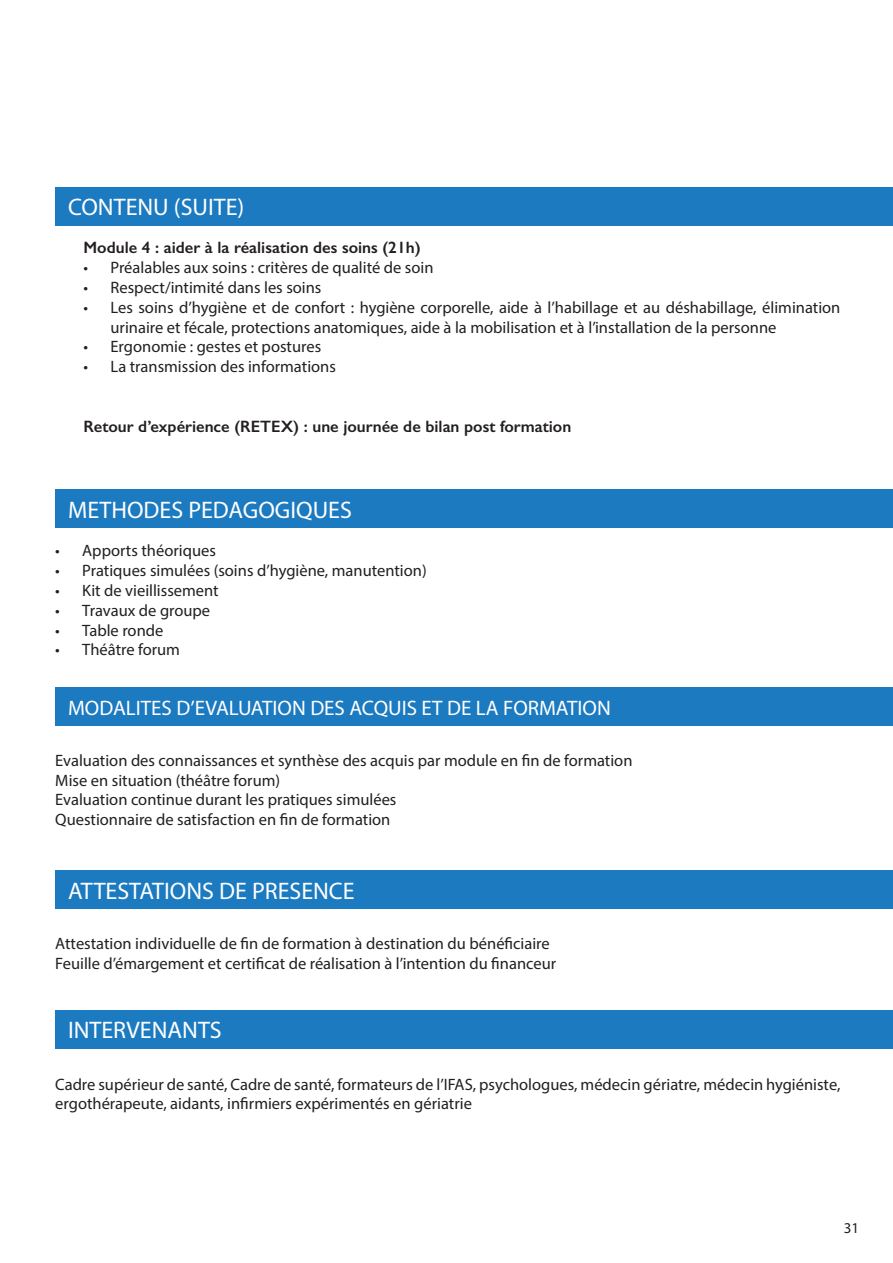
<style>
.page{position:relative;width:893px;height:1263px;background:#fff}
.page>*{position:absolute;margin:0;border:0;box-sizing:border-box;transform-origin:0 0}
.t1{font:24px "Myriad Pro";color:#fff}
.t2{font:21px "Myriad Pro";color:#fff}
.t3{font:16.5px/19.8px "Myriad Pro";color:#231f20}
.t4{font:600 16.5px "Gill Sans";color:#231f20}
.t5{font:15px "Myriad Pro";color:#231f20}
</style>
<div class="page">
<div style="left:55px;top:490px;width:838px;height:38px;background:#1b7ac0"></div>
<div style="left:55px;top:187px;width:838px;height:38px;background:#1b7ac0"></div>
<div style="left:55px;top:688px;width:838px;height:38px;background:#1b7ac0"></div>
<div style="left:55px;top:870px;width:838px;height:38px;background:#1b7ac0"></div>
<div style="left:55px;top:1010px;width:838px;height:38px;background:#1b7ac0"></div>
<h1 class="t1" style="left:68px;top:192px;width:178px">CONTENU (SUITE)</h1>
<p class="t4" style="left:84px;top:238px;width:338px">Module 4 : aider à la réalisation des soins (21h)</p>
<p class="t3" style="left:84px;top:257px;width:351px">• Préalables aux soins : critères de qualité de soin</p>
<p class="t3" style="left:84px;top:277px;width:239px">• Respect/intimité dans les soins</p>
<p class="t3" style="left:111px;top:297px;width:731px;text-indent:-27px">• Les soins d’hygiène et de confort : hygiène corporelle, aide à l’habillage et au déshabillage, élimination urinaire et fécale, protections anatomiques, aide à la mobilisation et à l’installation de la personne</p>
<p class="t3" style="left:84px;top:337px;width:239px">• Ergonomie : gestes et postures</p>
<p class="t3" style="left:84px;top:356px;width:254px">• La transmission des informations</p>
<p class="t4" style="left:84px;top:416px;width:489px">Retour d’expérience (RETEX) : une journée de bilan post formation</p>
<h1 class="t1" style="left:68px;top:495px;width:285px">METHODES PEDAGOGIQUES</h1>
<p class="t3" style="left:55px;top:541px;width:162px">• Apports théoriques</p>
<p class="t3" style="left:55px;top:560px;width:373px">• Pratiques simulées (soins d’hygiène, manutention)</p>
<p class="t3" style="left:55px;top:580px;width:165px">• Kit de vieillissement</p>
<p class="t3" style="left:55px;top:600px;width:156px">• Travaux de groupe</p>
<p class="t3" style="left:55px;top:620px;width:110px">• Table ronde</p>
<p class="t3" style="left:55px;top:640px;width:126px">• Théâtre forum</p>
<p class="t2" style="left:68px;top:695px;width:544px">MODALITES D’EVALUATION DES ACQUIS ET DE LA FORMATION</p>
<p class="t3" style="left:55px;top:750px;width:579px">Evaluation des connaissances et synthèse des acquis par module en fin de formation Mise en situation (théâtre forum)<br>Evaluation continue durant les pratiques simulées<br>Questionnaire de satisfaction en fin de formation</p>
<h1 class="t1" style="left:68px;top:876px;width:288px">ATTESTATIONS DE PRESENCE</h1>
<p class="t3" style="left:55px;top:933px;width:502px">Attestation individuelle de fin de formation à destination du bénéficiaire<br>Feuille d’émargement et certificat de réalisation à l’intention du financeur</p>
<h1 class="t1" style="left:68px;top:1015px;width:155px">INTERVENANTS</h1>
<p class="t3" style="left:55px;top:1074px;width:787px">Cadre supérieur de santé, Cadre de santé, formateurs de l’IFAS, psychologues, médecin gériatre, médecin hygiéniste, ergothérapeute, aidants, infirmiers expérimentés en gériatrie</p>
<p class="t5" style="left:844px;top:1219px;width:17px">31</p>
</div>
